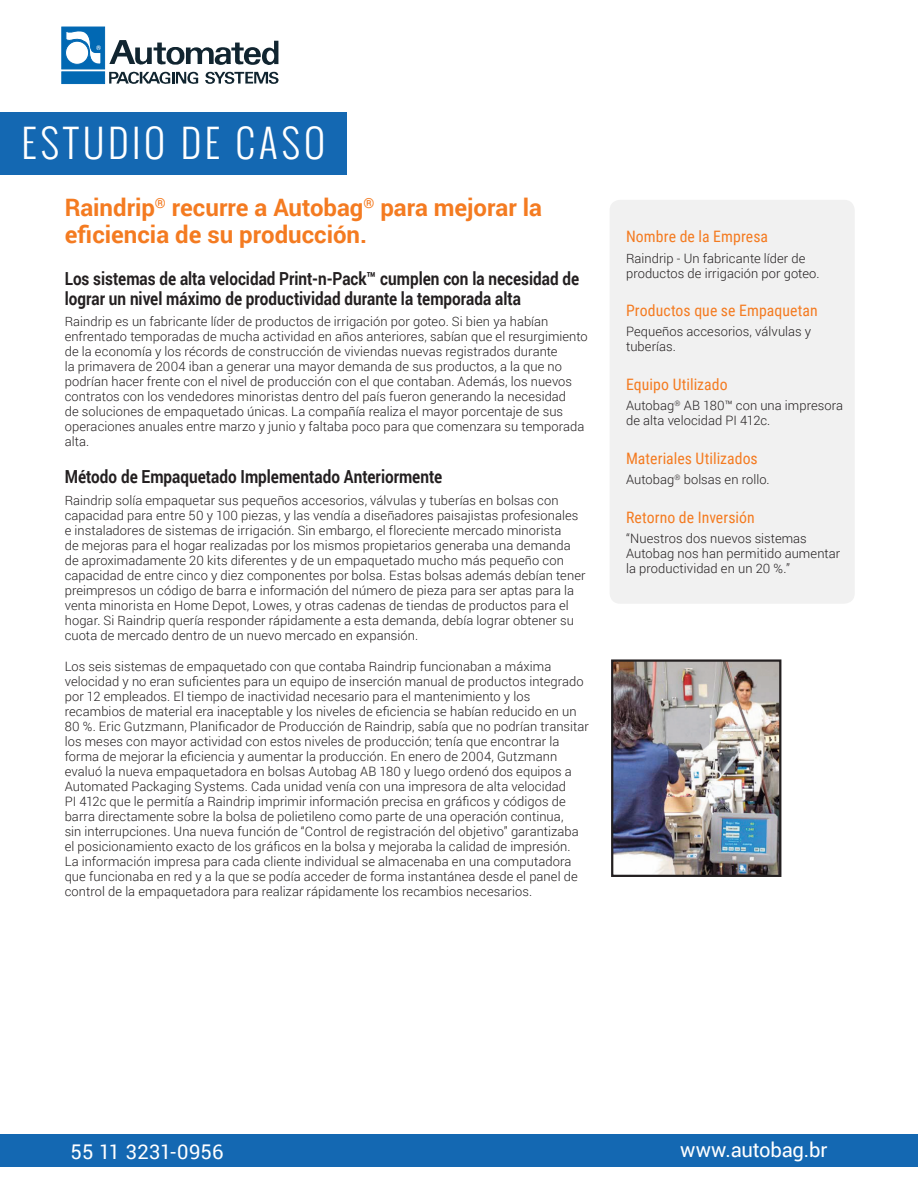
<style>
.page{position:relative;width:918px;height:1188px;background:#fff}
.page>*{position:absolute;margin:0;border:0;box-sizing:border-box;transform-origin:0 0}
.t1{font:300 39px "Oswald";letter-spacing:.105em;color:#fff}
.t2{font:700 24px/27px "Roboto";color:#f47b21}
.t3{font:20.25px "Roboto";letter-spacing:-.005em;color:#fff}
.subhead{font:700 18px/19.5px "Roboto";color:#231f20;scale:.85 1}
.sidebar_subhead{font:15.75px "Roboto Condensed";letter-spacing:.005em;color:#f47b21}
.body_copy{font:300 12.9px/15px "Roboto";letter-spacing:.005em;color:#231f20}
.sidebar_body{font:300 12.9px/15px "Roboto";letter-spacing:.005em;color:#231f20}
</style>
<div class="page">
<svg style="left:205px;top:72px;width:74px;height:12px"></svg>
<svg style="left:109px;top:71px;width:90px;height:13px"></svg>
<svg style="left:109px;top:40px;width:169px;height:25px"></svg>
<div style="left:62px;top:27px;width:43px;height:42px;background:#0168b3"></div>
<div style="left:62px;top:72px;width:43px;height:12px;background:#0168b3"></div>
<div style="left:65px;top:41px;width:24px;height:23px;border:1px solid #0168b3;border-radius:50%"></div>
<svg style="left:66px;top:31px;width:35px;height:34px"></svg>
<div style="left:0;top:1134px;width:918px;height:33px;background:#1468b2"></div>
<div style="left:0;top:112px;width:347px;height:63px;background:#1468b2"></div>
<div style="left:610px;top:200px;width:245px;height:404px;background:#f1f1f1;border-radius:10px"></div>
<img style="left:614px;top:662px;width:164px;height:212px">
<div style="left:611px;top:659px;width:170px;height:218px;border:2px solid #231f20"></div>
<h1 class="t1" style="left:22px;top:114px;width:305px">ESTUDIO DE CASO</h1>
<p class="t2" style="left:65px;top:193px;width:479px">Raindrip<sup>®</sup> recurre a Autobag<sup>®</sup> para mejorar la eficiencia de su producción.</p>
<p class="subhead" style="left:65px;top:268px;width:607px">Los sistemas de alta velocidad Print-n-Pack™ cumplen con la necesidad de lograr un nivel máximo de productividad durante la temporada alta</p>
<p class="body_copy" style="left:65px;top:314px;width:525px">Raindrip es un fabricante líder de productos de irrigación por goteo. Si bien ya habían enfrentado temporadas de mucha actividad en años anteriores, sabían que el resurgimiento de la economía y los récords de construcción de viviendas nuevas registrados durante<br>la primavera de 2004 iban a generar una mayor demanda de sus productos, a la que no podrían hacer frente con el nivel de producción con el que contaban. Además, los nuevos contratos con los vendedores minoristas dentro del país fueron generando la necesidad<br>de soluciones de empaquetado únicas. La compañía realiza el mayor porcentaje de sus operaciones anuales entre marzo y junio y faltaba poco para que comenzara su temporada alta.</p>
<p class="subhead" style="left:65px;top:466px;width:446px">Método de Empaquetado Implementado Anteriormente</p>
<p class="body_copy" style="left:65px;top:492px;width:522px">Raindrip solía empaquetar sus pequeños accesorios, válvulas y tuberías en bolsas con capacidad para entre 50 y 100 piezas, y las vendía a diseñadores paisajistas profesionales e instaladores de sistemas de irrigación. Sin embargo, el floreciente mercado minorista<br>de mejoras para el hogar realizadas por los mismos propietarios generaba una demanda de aproximadamente 20 kits diferentes y de un empaquetado mucho más pequeño con capacidad de entre cinco y diez componentes por bolsa. Estas bolsas además debían tener preimpresos un código de barra e información del número de pieza para ser aptas para la venta minorista en Home Depot, Lowes, y otras cadenas de tiendas de productos para el hogar. Si Raindrip quería responder rápidamente a esta demanda, debía lograr obtener su cuota de mercado dentro de un nuevo mercado en expansión.</p>
<p class="body_copy" style="left:65px;top:659px;width:526px">Los seis sistemas de empaquetado con que contaba Raindrip funcionaban a máxima velocidad y no eran suficientes para un equipo de inserción manual de productos integrado por 12 empleados. El tiempo de inactividad necesario para el mantenimiento y los recambios de material era inaceptable y los niveles de eficiencia se habían reducido en un 80 %. Eric Gutzmann, Planificador de Producción de Raindrip, sabía que no podrían transitar los meses con mayor actividad con estos niveles de producción; tenía que encontrar la forma de mejorar la eficiencia y aumentar la producción. En enero de 2004, Gutzmann evaluó la nueva empaquetadora en bolsas Autobag AB 180 y luego ordenó dos equipos a Automated Packaging Systems. Cada unidad venía con una impresora de alta velocidad<br>PI 412c que le permitía a Raindrip imprimir información precisa en gráficos y códigos de barra directamente sobre la bolsa de polietileno como parte de una operación continua,<br>sin interrupciones. Una nueva función de “Control de registración del objetivo” garantizaba el posicionamiento exacto de los gráficos en la bolsa y mejoraba la calidad de impresión.<br>La información impresa para cada cliente individual se almacenaba en una computadora que funcionaba en red y a la que se podía acceder de forma instantánea desde el panel de control de la empaquetadora para realizar rápidamente los recambios necesarios.</p>
<p class="sidebar_subhead" style="left:626px;top:226px;width:144px">Nombre de la Empresa</p>
<p class="sidebar_body" style="left:626px;top:250px;width:195px">Raindrip - Un fabricante líder de productos de irrigación por goteo.</p>
<p class="sidebar_subhead" style="left:626px;top:299px;width:193px">Productos que se Empaquetan</p>
<p class="body_copy" style="left:626px;top:324px;width:187px">Pequeños accesorios, válvulas y tuberías.</p>
<p class="sidebar_subhead" style="left:626px;top:373px;width:103px">Equipo Utilizado</p>
<p class="body_copy" style="left:626px;top:398px;width:219px">Autobag<sup>®</sup> AB 180™ con una impresora de alta velocidad PI 412c.</p>
<p class="sidebar_subhead" style="left:626px;top:447px;width:133px">Materiales Utilizados</p>
<p class="body_copy" style="left:626px;top:472px;width:145px">Autobag<sup>®</sup> bolsas en rollo.</p>
<p class="sidebar_subhead" style="left:626px;top:506px;width:130px">Retorno de Inversión</p>
<p class="body_copy" style="left:626px;top:531px;width:216px">“Nuestros dos nuevos sistemas<br>Autobag nos han permitido aumentar la productividad en un 20 %.”</p>
<h3 class="t3" style="left:71px;top:1137px;width:154px">55 11 3231-0956</h3>
<h3 class="t3" style="left:680px;top:1135px;width:149px">www.autobag.br</h3>
</div>
